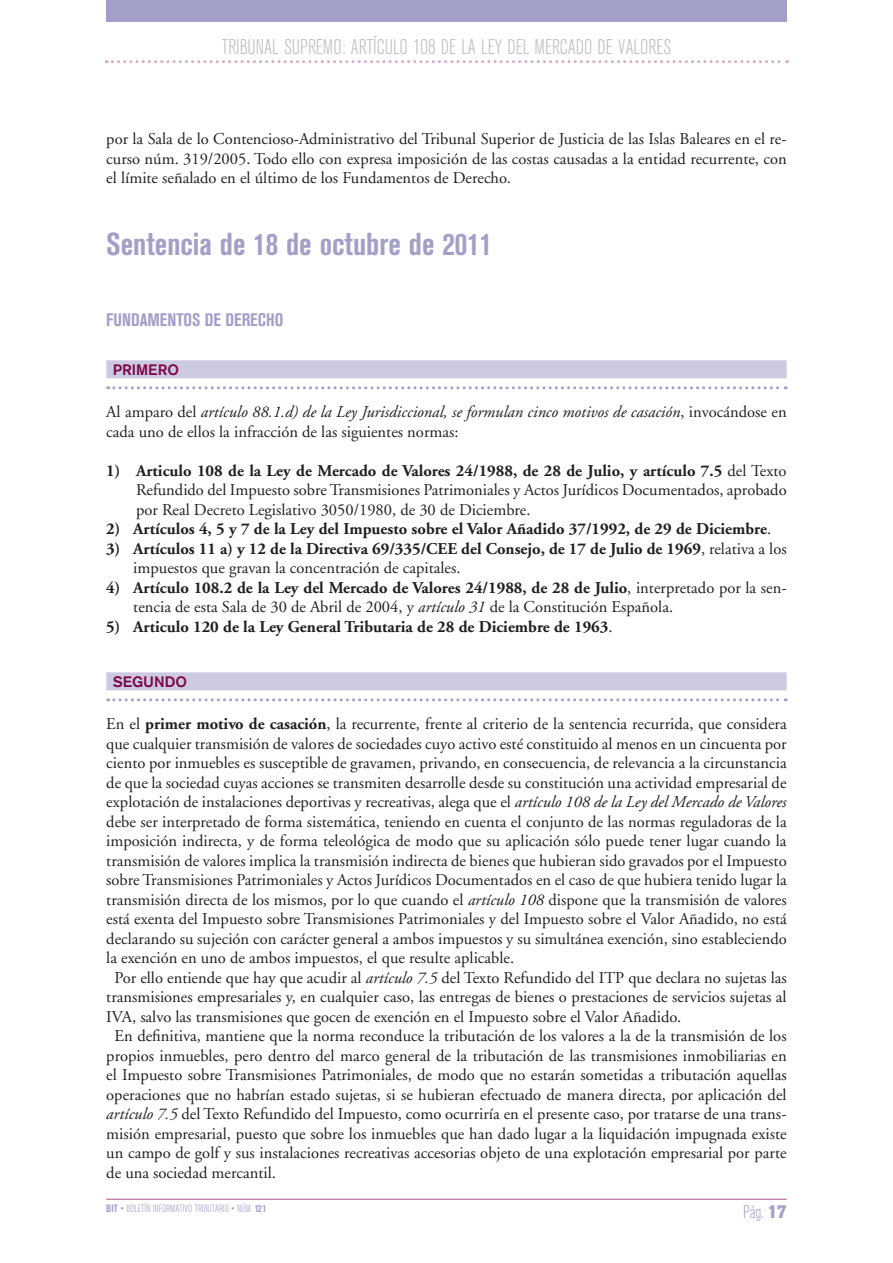
<style>
.page{position:relative;width:893px;height:1263px;background:#fff}
.page>*{position:absolute;margin:0;border:0;box-sizing:border-box;transform-origin:0 0}
._01_Título{font:700 condensed 31.5px "Akzidenz Grotesk BE";color:#a3a0c8}
.Folio{font:300 condensed 21px "Akzidenz Grotesk BE";color:#bcbdc0}
._01_Título-2{font:700 condensed 18px "Akzidenz Grotesk BE";color:#a3a0c8}
.t1{font:300 condensed 18px "Akzidenz Grotesk BE";color:#a3a0c8}
.t2{font:16.5px/19.5px "Adobe Garamond";color:#231f20;text-align:justify}
.t3{font:700 16.5px/19.5px "Adobe Garamond";color:#231f20}
._12_Ladillo_2{font:500 15px "Akzidenz Grotesk BE";color:#7d0449}
.t4{font:300 condensed 10.5px "Akzidenz Grotesk BE";color:#a3a0c8}
.s1{font-style:italic}
.s2{font-weight:700}
.s3{font-weight:400}
.s4{font-weight:800;font-stretch:normal}
</style>
<div class="page">
<hr style="left:106px;top:1199px;width:681px;height:1px;background:#a84d90">
<div style="left:106px;top:0;width:681px;height:21px;background:#a3a0c8"></div>
<svg style="left:106px;top:60px;width:682px;height:3px"></svg>
<div style="left:106px;top:360px;width:681px;height:18px;background:#cbcae1"></div>
<svg style="left:108px;top:386px;width:678px;height:3px"></svg>
<div style="left:106px;top:672px;width:681px;height:18px;background:#cbcae1"></div>
<svg style="left:108px;top:698px;width:678px;height:3px"></svg>
<p class="Folio" style="left:222px;top:36px;width:451px">TRIBUNAL SUPREMO: ARTÍCULO 108 DE LA LEY DEL MERCADO DE VALORES</p>
<p class="t2" style="left:106px;top:130px;width:682px">por la Sala de lo Contencioso-Administrativo del Tribunal Superior de Justicia de las Islas Baleares en el re&shy;curso núm. 319/2005. Todo ello con expresa imposición de las costas causadas a la entidad recurrente, con el límite señalado en el último de los Fundamentos de Derecho.</p>
<p class="_01_Título" style="left:106px;top:226px;width:388px">Sentencia de 18 de octubre de 2011</p>
<p class="_01_Título-2" style="left:106px;top:309px;width:178px">FUNDAMENTOS DE DERECHO</p>
<p class="_12_Ladillo_2" style="left:113px;top:361px;width:68px">PRIMERO</p>
<p class="t2" style="left:106px;top:403px;width:682px">Al amparo del <span class="s1">artículo 88.1.d) de la Ley Jurisdiccional, se formulan cinco motivos de casación</span>, invocándose en cada uno de ellos la infracción de las siguientes normas:</p>
<p class="t2" style="left:136px;top:461px;width:652px;text-indent:-30px"><span class="s2">1) Articulo 108 de la Ley de Mercado de Valores 24/1988, de 28 de Julio, y artículo 7.5</span> del Texto Refundido del Impuesto sobre Transmisiones Patrimoniales y Actos Jurídicos Documentados, aprobado por Real Decreto Legislativo 3050/1980, de 30 de Diciembre.</p>
<p class="t3" style="left:106px;top:520px;width:666px">2) Artículos 4, 5 y 7 de la Ley del Impuesto sobre el Valor Añadido 37/1992, de 29 de Diciembre<span class="s3">.</span></p>
<p class="t3" style="left:133px;top:539px;width:655px;text-indent:-27px">3) Artículos 11 a) y 12 de la Directiva 69/335/CEE del Consejo, de 17 de Julio de 1969<span class="s3">, relativa a los impuestos que gravan la concentración de capitales.</span></p>
<p class="t2" style="left:133px;top:578px;width:655px;text-indent:-27px"><span class="s2">4) Artículo 108.2 de la Ley del Mercado de Valores 24/1988, de 28 de Julio</span>, interpretado por la sen&shy;tencia de esta Sala de 30 de Abril de 2004, y <span class="s1">artículo 31</span> de la Constitución Española.</p>
<p class="t3" style="left:106px;top:617px;width:508px">5) Articulo 120 de la Ley General Tributaria de 28 de Diciembre de 1963<span class="s3">.</span></p>
<p class="_12_Ladillo_2" style="left:113px;top:673px;width:76px">SEGUNDO</p>
<p class="t2" style="left:106px;top:715px;width:682px">En el <span class="s2">primer motivo de casación</span>, la recurrente, frente al criterio de la sentencia recurrida, que considera que cualquier transmisión de valores de sociedades cuyo activo esté constituido al menos en un cincuenta por ciento por inmuebles es susceptible de gravamen, privando, en consecuencia, de relevancia a la circunstancia de que la sociedad cuyas acciones se transmiten desarrolle desde su constitución una actividad empresarial de explotación de instalaciones deportivas y recreativas, alega que el <span class="s1">artículo 108 de la Ley del Mercado de Valores </span>debe ser interpretado de forma sistemática, teniendo en cuenta el conjunto de las normas reguladoras de la imposición indirecta, y de forma teleológica de modo que su aplicación sólo puede tener lugar cuando la transmisión de valores implica la transmisión indirecta de bienes que hubieran sido gravados por el Impuesto sobre Transmisiones Patrimoniales y Actos Jurídicos Documentados en el caso de que hubiera tenido lugar la transmisión directa de los mismos, por lo que cuando el <span class="s1">artículo 108</span> dispone que la transmisión de valores está exenta del Impuesto sobre Transmisiones Patrimoniales y del Impuesto sobre el Valor Añadido, no está declarando su sujeción con carácter general a ambos impuestos y su simultánea exención, sino estableciendo la exención en uno de ambos impuestos, el que resulte aplicable.</p>
<p class="t2" style="left:106px;top:968px;width:682px;text-indent:8px">Por ello entiende que hay que acudir al <span class="s1">artículo 7.5</span> del Texto Refundido del ITP que declara no sujetas las transmisiones empresariales y, en cualquier caso, las entregas de bienes o prestaciones de servicios sujetas al IVA, salvo las transmisiones que gocen de exención en el Impuesto sobre el Valor Añadido.</p>
<p class="t2" style="left:106px;top:1027px;width:682px;text-indent:8px">En definitiva, mantiene que la norma reconduce la tributación de los valores a la de la transmisión de los propios inmuebles, pero dentro del marco general de la tributación de las transmisiones inmobiliarias en el Impuesto sobre Transmisiones Patrimoniales, de modo que no estarán sometidas a tributación aquellas operaciones que no habrían estado sujetas, si se hubieran efectuado de manera directa, por aplicación del <span class="s1">artículo 7.5</span> del Texto Refundido del Impuesto, como ocurriría en el presente caso, por tratarse de una trans&shy;misión empresarial, puesto que sobre los inmuebles que han dado lugar a la liquidación impugnada existe un campo de golf y sus instalaciones recreativas accesorias objeto de una explotación empresarial por parte de una sociedad mercantil.</p>
<p class="t4" style="left:106px;top:1203px;width:162px"><span class="s2">BIT</span> • BOLETÍN INFORMATIVO TRIBUTARIO • NÚM. <span class="s2">121</span></p>
<p class="t1" style="left:743px;top:1202px;width:45px">Pág. <span class="s4">17</span></p>
</div>
